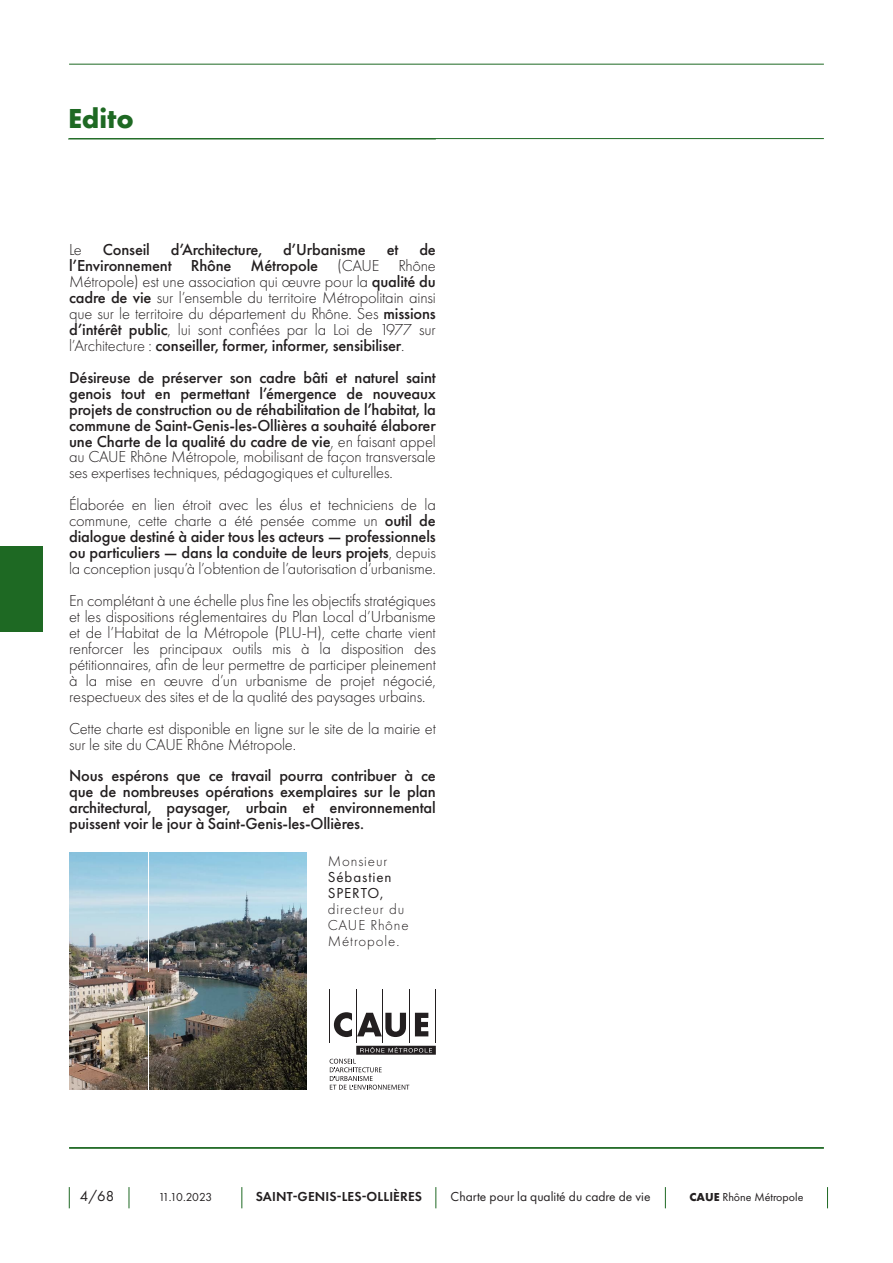
<style>
.page{position:relative;width:893px;height:1263px;background:#fff}
.page>*{position:absolute;margin:0;border:0;box-sizing:border-box;transform-origin:0 0}
.Titre2{font:700 28.5px "Futura PT";color:#1e6923}
.TexteCourant_légende{font:300 16.5px/15.9px "Futura PT";letter-spacing:-.01em;color:#231f20;text-align:justify}
.TexteCourant_légende-2{font:500 16.5px/15.9px "Futura PT";letter-spacing:-.01em;color:#231f20;text-align:justify}
.TexteCourant_légende-3{font:300 15px/15.9px "Futura PT";letter-spacing:.06em;color:#231f20}
.TexteCourant_légende-4{font:15px/15.9px "Futura PT";letter-spacing:.06em;color:#231f20}
.t1{font:13.5px "Futura PT";color:#231f20}
.t2{font:600 13.5px "Futura PT";letter-spacing:.01em;color:#231f20}
.t3{font:12px "Futura PT";color:#231f20}
.s1{font-weight:500}
.s2{font-weight:300}
.s3{font-weight:700}
</style>
<div class="page">
<svg style="left:69px;top:1187px;width:1px;height:21px"></svg>
<svg style="left:129px;top:1187px;width:1px;height:21px"></svg>
<svg style="left:242px;top:1187px;width:1px;height:21px"></svg>
<svg style="left:436px;top:1187px;width:1px;height:21px"></svg>
<svg style="left:665px;top:1187px;width:1px;height:21px"></svg>
<svg style="left:827px;top:1187px;width:1px;height:21px"></svg>
<hr style="left:69px;top:1147px;width:755px;height:1px;background:#1e6923">
<hr style="left:69px;top:1148px;width:755px;height:1px;background:#1e6923">
<img style="left:69px;top:852px;width:237px;height:238px">
<svg style="left:334px;top:1012px;width:72px;height:25px"></svg>
<svg style="left:415px;top:1013px;width:13px;height:23px"></svg>
<hr style="left:330px;top:989px;width:1px;height:54px;background:#231f20">
<hr style="left:356px;top:989px;width:1px;height:54px;background:#231f20">
<hr style="left:383px;top:989px;width:1px;height:54px;background:#231f20">
<hr style="left:409px;top:989px;width:1px;height:54px;background:#231f20">
<hr style="left:435px;top:989px;width:1px;height:54px;background:#231f20">
<svg style="left:330px;top:1046px;width:106px;height:44px"></svg>
<hr style="left:68px;top:139px;width:368px;height:1px;background:#1e6923">
<hr style="left:148px;top:851px;width:1px;height:121px;background:#fff">
<hr style="left:148px;top:1006px;width:1px;height:121px;background:#fff">
<hr style="left:69px;top:64px;width:755px;height:1px;background:#1e6923">
<hr style="left:69px;top:138px;width:755px;height:1px;background:#1e6923">
<div style="left:0;top:546px;width:43px;height:85px;background:#1e6923"></div>
<p class="Titre2" style="left:68px;top:100px;width:67px">Edito</p>
<p class="TexteCourant_légende" style="left:69px;top:242px;width:368px;text-indent:350px"><span class="s1">de l’Environnement Rhône Métropole</span> (CAUE Rhône Métropole) est une association qui œuvre pour la <span class="s1">qualité du cadre de vie</span> sur l’ensemble du territoire Métropolitain ainsi que sur le territoire du département du Rhône. Ses <span class="s1">missions d’intérêt public</span>, lui sont confiées par la Loi de 1977 sur l’Architecture : <span class="s1">conseiller, former, informer, sensibiliser</span>.</p>
<p class="TexteCourant_légende-2" style="left:69px;top:369px;width:368px">Désireuse de préserver son cadre bâti et naturel saint genois tout en permettant l’émergence de nouveaux projets de construction ou de réhabilitation de l’habitat, la commune de Saint-Genis-les-Ollières a souhaité élaborer une Charte de la qualité du cadre de vie<span class="s2">, en faisant appel au CAUE Rhône Métropole, mobilisant de façon transversale ses expertises techniques, pédagogiques et culturelles.</span></p>
<p class="TexteCourant_légende" style="left:69px;top:497px;width:368px">Élaborée en lien étroit avec les élus et techniciens de la commune, cette charte a été pensée comme un <span class="s1">outil de dialogue destiné à aider tous les acteurs — professionnels ou particuliers — dans la conduite de leurs projets</span>, depuis la conception jusqu’à l’obtention de l’autorisation d’urbanisme.</p>
<p class="TexteCourant_légende" style="left:69px;top:593px;width:368px">En complétant à une échelle plus fine les objectifs stratégiques et les dispositions réglementaires du Plan Local d’Urbanisme et de l’Habitat de la Métropole (PLU-H), cette charte vient renforcer les principaux outils mis à la disposition des pétitionnaires, afin de leur permettre de participer pleinement à la mise en œuvre d’un urbanisme de projet négocié, respectueux des sites et de la qualité des paysages urbains.</p>
<p class="TexteCourant_légende" style="left:69px;top:720px;width:368px">Cette charte est disponible en ligne sur le site de la mairie et sur le site du CAUE Rhône Métropole.</p>
<p class="TexteCourant_légende-2" style="left:69px;top:768px;width:368px">Nous espérons que ce travail pourra contribuer à ce que de nombreuses opérations exemplaires sur le plan architectural, paysager, urbain et environnemental puissent voir le jour à Saint-Genis-les-Ollières.</p>
<p class="TexteCourant_légende" style="left:69px;top:242px;width:14px">Le</p>
<p class="TexteCourant_légende-2" style="left:103px;top:242px;width:49px">Conseil</p>
<p class="TexteCourant_légende-2" style="left:171px;top:242px;width:93px">d’Architecture,</p>
<p class="TexteCourant_légende-2" style="left:283px;top:242px;width:84px">d’Urbanisme</p>
<p class="TexteCourant_légende-2" style="left:387px;top:242px;width:13px">et</p>
<p class="TexteCourant_légende-3" style="left:328px;top:854px;width:61px">Monsieur</p>
<p class="TexteCourant_légende-4" style="left:328px;top:869px;width:65px">Sébastien<br>SPERTO,</p>
<p class="TexteCourant_légende-3" style="left:328px;top:901px;width:82px">directeur du<br>CAUE Rhône<br>Métropole.</p>
<p class="TexteCourant_légende-4" style="left:80px;top:1188px;width:36px">4/68</p>
<p class="t3" style="left:159px;top:1190px;width:55px">11.10.2023</p>
<p class="t2" style="left:256px;top:1188px;width:168px">SAINT-GENIS-LES-OLLIÈRES</p>
<p class="t1" style="left:451px;top:1189px;width:201px">Charte pour la qualité du cadre de vie</p>
<p class="t3" style="left:689px;top:1190px;width:115px"><span class="s3">CAUE</span> Rhône Métropole</p>
</div>
